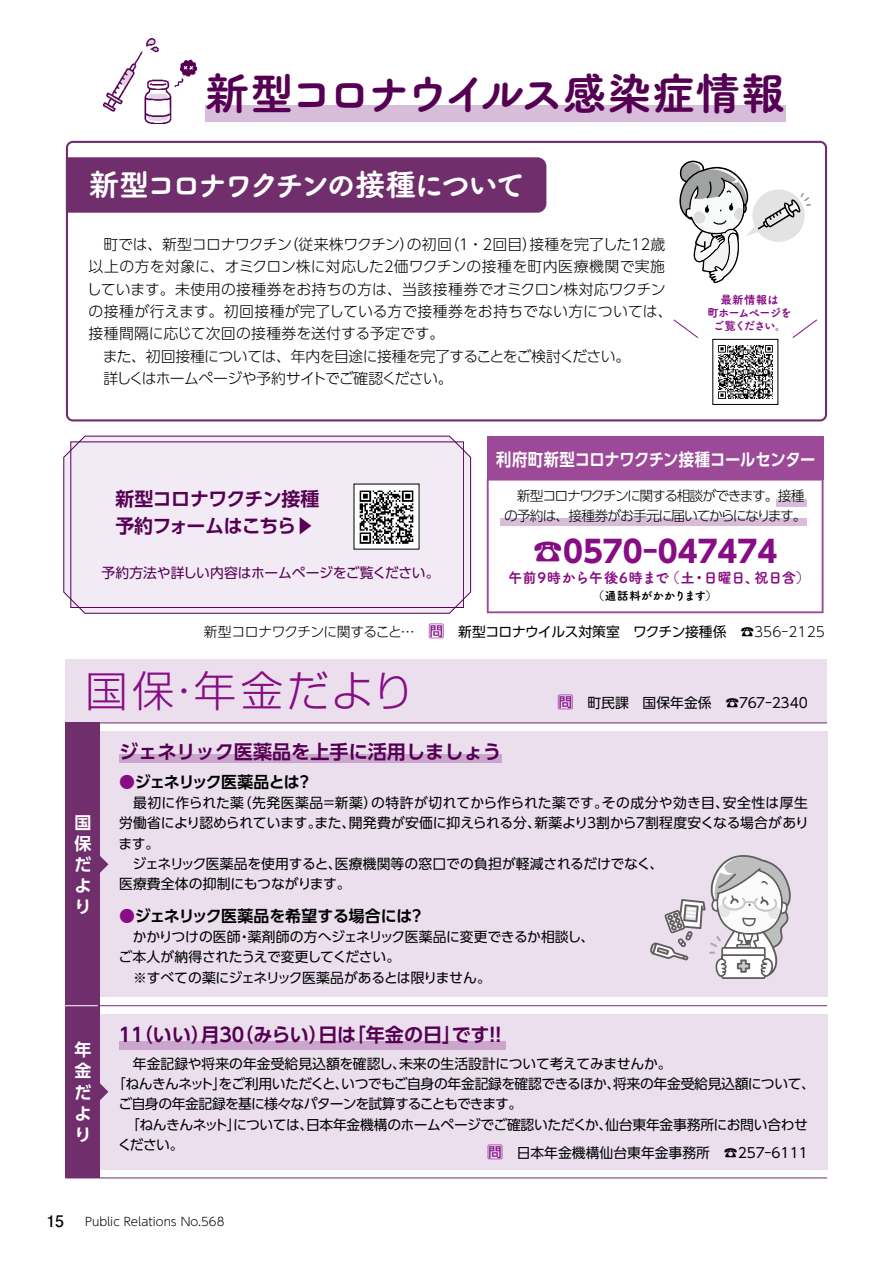
<style>
.page{position:relative;width:893px;height:1263px;background:#fff}
.page>*{position:absolute;margin:0;border:0;box-sizing:border-box;transform-origin:0 0}
.t1{font:44.7px "Tsuku A Rd Gothic Std E";letter-spacing:-.095em;color:#560054}
.t2{font:300 42.45px "Shin Go Pr 6";letter-spacing:.08em;color:#870d84}
.t3{font:30.9px "Tsuku A Rd Gothic Std E";letter-spacing:-.14em;color:#fff}
.t4{font:700 30.15px "UD Shin Go Pr 6";color:#870d84}
.t5{font:700 19.2px "UD Shin Go Pr 6 De";color:#560054}
.t6{font:700 18.9px/27.3px "UD Shin Go Pr 6 De";letter-spacing:-.03em;color:#560054}
.t7{font:700 17.25px "UD Shin Go Pr 6 De";letter-spacing:-.015em;color:#fff;scale:.89 1}
.t8{font:700 16.95px/21.1px "UD Shin Go Pr 6 De";color:#fff;text-align:justify}
.t9{font:700 15.9px "UD Shin Go Pr 6 De";letter-spacing:-.025em;color:#000}
.t10{font:700 15.9px "UD Shin Go Pr 6 De";letter-spacing:-.065em;color:#000}
.t11{font:700 15.9px "Futo Go B101 Pr 5";color:#000}
.t12{font:300 14.85px/22.4px "UD Shin Go Pr 6";letter-spacing:-.01em;color:#000}
.t13{font:14.4px "Tsuku A Rd Gothic Std E";letter-spacing:-.03em;color:#870d84}
.t14{font:13.8px/20.2px "UD Shin Go Pr 6";letter-spacing:-.02em;color:#000}
.t15{font:13.8px "UD Shin Go Pr 6";color:#000}
.t16{font:13.8px "UD Shin Go Pr 6";letter-spacing:.025em;color:#000}
.t17{font:300 13.8px/20.2px "UD Shin Go Pr 6";letter-spacing:-.095em;color:#000}
.t18{font:300 13.8px "UD Shin Go Pr 6";letter-spacing:-.035em;color:#000}
.t19{font:13.8px "UD Shin Go Pr 6";letter-spacing:-.055em;color:#000}
.t20{font:13.8px "UD Shin Go Pr 6";letter-spacing:-.015em;color:#560054}
.t21{font:13.8px "UD Shin Go Pr 6";letter-spacing:.005em;color:#000}
.t22{font:300 11.7px "UD Shin Go Pr 6";color:#000}
.t23{font:11.55px/12.8px "Tsuku A Rd Gothic Std E";letter-spacing:-.085em;color:#870d84;text-align:center}
.t24{font:11.55px "Tsuku A Rd Gothic Std E";color:#000}
.s1{font-weight:500;font-size:15.9px;color:#870d84}
.s2{font-weight:400}
.s3{font-weight:300}
.s4{color:#870d84}
</style>
<div class="page">
<div style="left:100px;top:1014px;width:727px;height:155px;background:#ebdfee"></div>
<div style="left:100px;top:731px;width:727px;height:266px;background:#ebdfee"></div>
<div style="left:66px;top:659px;width:761px;height:64px;background:#ebdfee"></div>
<hr style="left:100px;top:1005px;width:727px;height:1px;background:#702e6d">
<div style="left:66px;top:723px;width:34px;height:455px;background:#702e6d"></div>
<div style="left:119px;top:1041px;width:387px;height:9px;background:#caa5cc"></div>
<div style="left:119px;top:754px;width:383px;height:9px;background:#caa5cc"></div>
<hr style="left:64px;top:1005px;width:34px;height:1px;background:#fff">
<svg style="left:100px;top:856px;width:8px;height:17px"></svg>
<svg style="left:100px;top:1083px;width:8px;height:17px"></svg>
<svg style="left:650px;top:855px;width:141px;height:124px"></svg>
<img style="left:104px;top:38px;width:93px;height:86px">
<svg style="left:487px;top:479px;width:336px;height:134px"></svg>
<div style="left:487px;top:436px;width:336px;height:43px;background:#9c4997"></div>
<svg style="left:63px;top:435px;width:408px;height:179px;background:#eadfec"></svg>
<img style="left:354px;top:484px;width:65px;height:65px">
<div style="left:776px;top:499px;width:30px;height:7px;background:#d7bdda"></div>
<div style="left:500px;top:518px;width:306px;height:7px;background:#d7bdda"></div>
<svg style="left:66px;top:141px;width:761px;height:280px"></svg>
<div style="left:66px;top:157px;width:480px;height:56px;background:#702e6d"></div>
<img style="left:714px;top:341px;width:62px;height:62px">
<div style="left:712px;top:339px;width:66px;height:66px;border:1px solid #000"></div>
<svg style="left:673px;top:319px;width:26px;height:20px"></svg>
<svg style="left:792px;top:319px;width:26px;height:20px"></svg>
<div style="left:205px;top:105px;width:581px;height:16px;background:#d7bdda"></div>
<svg style="left:679px;top:160px;width:132px;height:123px"></svg>
<h1 class="t1" style="left:204px;top:59px;width:583px">新型コロナウイルス感染症情報</h1>
<h3 class="t3" style="left:88px;top:160px;width:438px">新型コロナワクチンの接種について</h3>
<p class="t12" style="left:87px;top:233px;width:587px">　町では、新型コロナワクチン（従来株ワクチン）の初回（１・２回目）接種を完了した１２歳以上の方を対象に、オミクロン株に対応した２価ワクチンの接種を町内医療機関で実施しています。未使用の接種券をお持ちの方は、当該接種券でオミクロン株対応ワクチンの接種が行えます。初回接種が完了している方で接種券をお持ちでない方については、接種間隔に応じて次回の接種券を送付する予定です。<br>　また、初回接種については、年内を目途に接種を完了することをご検討ください。　<br>　詳しくはホームページや予約サイトでご確認ください。</p>
<p class="t23" style="left:707px;top:293px;width:86px">最新情報は<br>町ホームページをご覧ください。</p>
<h3 class="t6" style="left:115px;top:485px;width:206px">新型コロナワクチン接種予約フォームはこちら▶</h3>
<p class="t20" style="left:102px;top:562px;width:340px">予約方法や詳しい内容はホームページをご覧ください。</p>
<p class="t7" style="left:496px;top:445px;width:360px">利府町新型コロナワクチン接種コールセンター</p>
<p class="t17" style="left:504px;top:485px;width:304px">　新型コロナワクチンに関する相談ができます。接種の予約は、接種券がお手元に届いてからになります。</p>
<h3 class="t4" style="left:533px;top:527px;width:246px">☎0570-047474</h3>
<p class="t13" style="left:508px;top:566px;width:303px">午前9時から午後6時まで（土・日曜日、祝日含）</p>
<p class="t24" style="left:593px;top:586px;width:126px">（通話料がかかります）</p>
<p class="t18" style="left:204px;top:621px;width:622px">新型コロナワクチンに関すること…　<span class="s1">問</span> <span class="s2">新型コロナウイルス対策室　ワクチン接種係</span> ☎356-2125</p>
<h2 class="t2" style="left:85px;top:656px;width:331px">国保・年金だより</h2>
<h3 class="t5" style="left:119px;top:736px;width:384px">ジェネリック医薬品を上手に活用しましょう</h3>
<p class="t15" style="left:558px;top:692px;width:252px"><span class="s1">問</span> 町民課　国保年金係<span class="s3">　☎</span>７６７-２340</p>
<p class="t8" style="left:74px;top:811px;width:18px">国保だより</p>
<p class="t8" style="left:74px;top:1038px;width:18px">年金だより</p>
<p class="t10" style="left:119px;top:769px;width:195px"><span class="s4">●</span>ジェネリック医薬品とは？</p>
<p class="t16" style="left:133px;top:792px;width:676px">最初に作られた薬（先発医薬品＝新薬）の特許が切れてから作られた薬です。その成分や効き目、安全性は厚生</p>
<p class="t14" style="left:119px;top:813px;width:692px">労働省により認められています。また、開発費が安価に抑えられる分、新薬より３割から７割程度安くなる場合があり</p>
<p class="t14" style="left:119px;top:833px;width:42px">ます。</p>
<p class="t14" style="left:132px;top:853px;width:532px">ジェネリック医薬品を使用すると、医療機関等の窓口での負担が軽減されるだけでなく、</p>
<p class="t21" style="left:119px;top:872px;width:233px">医療費全体の抑制にもつながります。</p>
<p class="t9" style="left:119px;top:903px;width:307px"><span class="s4">●</span>ジェネリック医薬品を希望する場合には？</p>
<p class="t14" style="left:119px;top:926px;width:477px">　かかりつけの医師・薬剤師の方へジェネリック医薬品に変更できるか相談し、ご本人が納得されたうえで変更してください。<br>　※すべての薬にジェネリック医薬品があるとは限りません。</p>
<h3 class="t5" style="left:116px;top:1019px;width:394px">１１（いい）月３０（みらい）日は「年金の日」です！！</h3>
<p class="t15" style="left:119px;top:1052px;width:554px">　年金記録や将来の年金受給見込額を確認し、未来の生活設計について考えてみませんか。</p>
<p class="t14" style="left:112px;top:1073px;width:704px">「ねんきんネット」をご利用いただくと、いつでもご自身の年金記録を確認できるほか、将来の年金受給見込額について、</p>
<p class="t19" style="left:119px;top:1093px;width:405px">ご自身の年金記録を基に様々なパターンを試算することもできます。</p>
<p class="t14" style="left:126px;top:1114px;width:683px">「ねんきんネット」については、日本年金機構のホームページでご確認いただくか、仙台東年金事務所にお問い合わせ</p>
<p class="t14" style="left:118px;top:1134px;width:67px">ください。</p>
<p class="t15" style="left:487px;top:1142px;width:322px"><span class="s1">問</span> 日本年金機構仙台東年金事務所 ☎25７-6111</p>
<p class="t11" style="left:46px;top:1208px;width:19px">15</p>
<p class="t22" style="left:85px;top:1212px;width:141px">Public Relations No.568</p>
</div>
